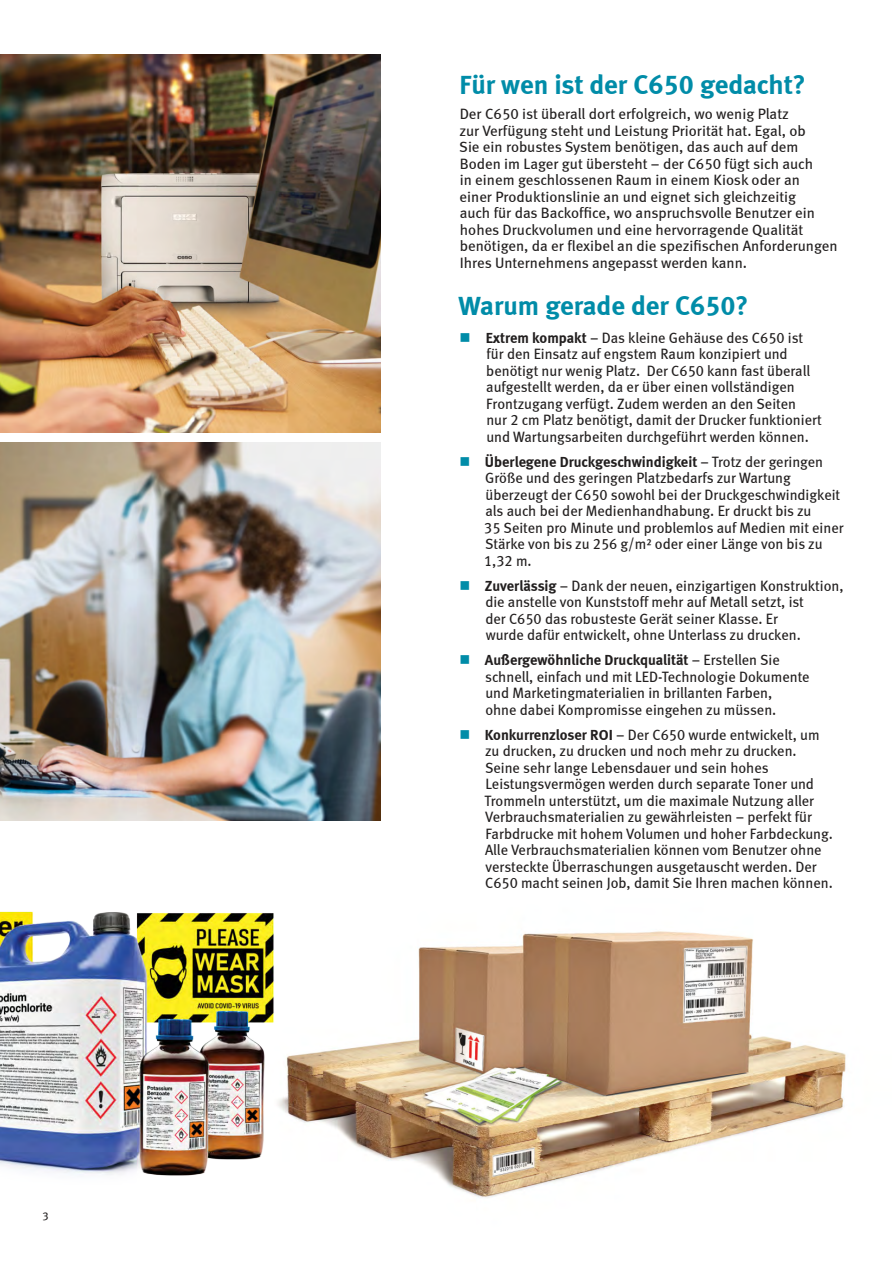
<style>
.page{position:relative;width:893px;height:1263px;background:#fff}
.page>*{position:absolute;margin:0;border:0;box-sizing:border-box;transform-origin:0 0}
.t1{font:27px "Meta Bold LF";color:#008ca8}
.t2{font:15px/16.5px "Meta Book LF";color:#221f1f}
.t3{font:15px "Meta Bold LF";color:#221f1f}
.t4{font:11.25px "Meta Book LF";color:#221f1f}
.s1{color:#008ca8}
.s2{font-family:"Meta Bold LF"}
.s3{font-family:"Meta Book LF"}
</style>
<div class="page">
<img style="left:0;top:911px;width:200px;height:265px">
<img style="left:200px;top:913px;width:646px;height:285px">
<img style="left:0;top:442px;width:381px;height:379px">
<img style="left:0;top:54px;width:381px;height:378px">
<p class="t4" style="left:43px;top:1211px;width:8px">3</p>
<h1 class="t1" style="left:460px;top:70px;width:348px">Für wen ist der C650 gedacht?</h1>
<p class="t2" style="left:459px;top:106px;width:380px">Der C650 ist überall dort erfolgreich, wo wenig Platz<br>zur Verfügung steht und Leistung Priorität hat. Egal, ob<br>Sie ein robustes System benötigen, das auch auf dem Boden im Lager gut übersteht – der C650 fügt sich auch<br>in einem geschlossenen Raum in einem Kiosk oder an<br>einer Produktionslinie an und eignet sich gleichzeitig<br>auch für das Backoffice, wo anspruchsvolle Benutzer ein hohes Druckvolumen und eine hervorragende Qualität benötigen, da er flexibel an die spezifischen Anforderungen Ihres Unternehmens angepasst werden kann.</p>
<h1 class="t1" style="left:459px;top:291px;width:291px">Warum gerade der C650?</h1>
<p class="t2" style="left:486px;top:330px;width:337px;text-indent:-27px"><span class="s1">■</span> <span class="s2">Extrem kompakt</span> – Das kleine Gehäuse des C650 ist für den Einsatz auf engstem Raum konzipiert und benötigt nur wenig Platz. Der C650 kann fast überall aufgestellt werden, da er über einen vollständigen Frontzugang verfügt. Zudem werden an den Seiten<br>nur 2 cm Platz benötigt, damit der Drucker funktioniert und Wartungsarbeiten durchgeführt werden können.</p>
<p class="t3" style="left:460px;top:453px;width:365px"><span class="s1">■</span> Überlegene Druckgeschwindigkeit <span class="s3">– Trotz der geringen</span></p>
<p class="t2" style="left:484px;top:470px;width:361px">Größe und des geringen Platzbedarfs zur Wartung überzeugt der C650 sowohl bei der Druckgeschwindigkeit als auch bei der Medienhandhabung. Er druckt bis zu<br>35 Seiten pro Minute und problemlos auf Medien mit einer Stärke von bis zu 256 g/m² oder einer Länge von bis zu 1,32 m.</p>
<p class="t2" style="left:485px;top:578px;width:360px;text-indent:-26px"><span class="s1">■</span> <span class="s2">Zuverlässig</span> – Dank der neuen, einzigartigen Konstruktion, die anstelle von Kunststoff mehr auf Metall setzt, ist<br>der C650 das robusteste Gerät seiner Klasse. Er<br>wurde dafür entwickelt, ohne Unterlass zu drucken.</p>
<p class="t3" style="left:460px;top:652px;width:322px"><span class="s1">■</span> Außergewöhnliche Druckqualität <span class="s3">– Erstellen Sie</span></p>
<p class="t2" style="left:485px;top:669px;width:326px">schnell, einfach und mit LED-Technologie Dokumente und Marketingmaterialien in brillanten Farben,<br>ohne dabei Kompromisse eingehen zu müssen.</p>
<p class="t2" style="left:485px;top:727px;width:350px;text-indent:-25px"><span class="s1">■</span> <span class="s2">Konkurrenzloser ROI</span> – Der C650 wurde entwickelt, um zu drucken, zu drucken und noch mehr zu drucken.<br>Seine sehr lange Lebensdauer und sein hohes Leistungsvermögen werden durch separate Toner und Trommeln unterstützt, um die maximale Nutzung aller Verbrauchsmaterialien zu gewährleisten – perfekt für Farbdrucke mit hohem Volumen und hoher Farbdeckung.<br>Alle Verbrauchsmaterialien können vom Benutzer ohne versteckte Überraschungen ausgetauscht werden. Der C650 macht seinen Job, damit Sie Ihren machen können.</p>
</div>
